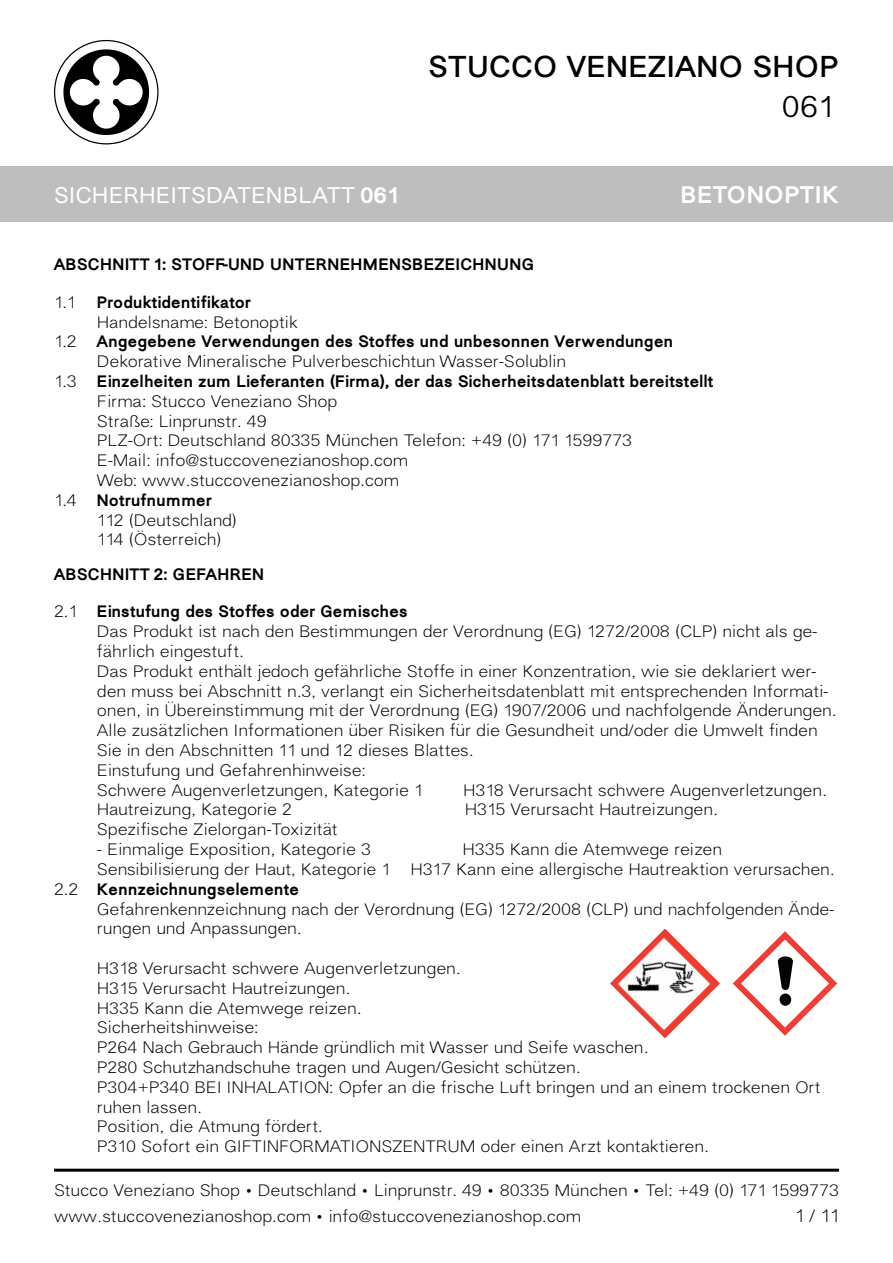
<style>
.page{position:relative;width:893px;height:1263px;background:#fff}
.page>*{position:absolute;margin:0;border:0;box-sizing:border-box;transform-origin:0 0}
.t1{font:700 30px "Atto";color:#000}
.t2{font:30px "Atto";color:#000}
.t3{font:800 24px "Atto";color:#fff}
.t4{font:500 22.5px "Atto";color:#fff}
.t5{font:300 18px "Atto";color:#000}
.t6{font:300 16.5px/19.8px "Atto";color:#000}
.t7{font:800 16.5px "Atto";color:#000}
.s1{font-weight:800}
</style>
<div class="page">
<div style="left:0;top:166px;width:893px;height:56px;background:#bfbebe"></div>
<svg style="left:54px;top:40px;width:105px;height:104px"></svg>
<hr style="left:54px;top:1169px;width:785px;height:3px;background:#000">
<img style="left:610px;top:929px;width:110px;height:109px">
<svg style="left:733px;top:931px;width:104px;height:105px"></svg>
<h1 class="t1" style="left:428px;top:48px;width:412px">STUCCO VENEZIANO SHOP</h1>
<h1 class="t2" style="left:782px;top:88px;width:53px">061</h1>
<h3 class="t4" style="left:54px;top:181px;width:346px">SICHERHEITSDATENBLATT <span class="s1">061</span></h3>
<h2 class="t3" style="left:680px;top:178px;width:160px">BETONOPTIK</h2>
<p class="t7" style="left:54px;top:253px;width:482px">ABSCHNITT 1: STOFF-UND UNTERNEHMENSBEZEICHNUNG</p>
<p class="t6" style="left:54px;top:292px;width:23px">1.1</p>
<p class="t6" style="left:54px;top:332px;width:24px">1.2</p>
<p class="t6" style="left:54px;top:371px;width:24px">1.3</p>
<p class="t6" style="left:54px;top:490px;width:24px">1.4</p>
<p class="t7" style="left:97px;top:291px;width:155px">Produktidentifikator</p>
<p class="t6" style="left:97px;top:312px;width:202px">Handelsname: Betonoptik</p>
<p class="t7" style="left:97px;top:330px;width:578px">Angegebene Verwendungen des Stoffes und unbesonnen Verwendungen</p>
<p class="t6" style="left:97px;top:352px;width:471px">Dekorative Mineralische Pulverbeschichtun Wasser-Solublin</p>
<p class="t7" style="left:97px;top:370px;width:618px">Einzelheiten zum Lieferanten (Firma), der das Sicherheitsdatenblatt bereitstellt</p>
<p class="t6" style="left:97px;top:391px;width:242px">Firma: Stucco Veneziano Shop</p>
<p class="t6" style="left:97px;top:411px;width:171px">Straße: Linprunstr. 49</p>
<p class="t6" style="left:97px;top:431px;width:537px">PLZ-Ort: Deutschland 80335 München Telefon: +49 (0) 171 1599773</p>
<p class="t6" style="left:97px;top:451px;width:313px">E-Mail: info@stuccovenezianoshop.com</p>
<p class="t6" style="left:97px;top:470px;width:304px">Web: www.stuccovenezianoshop.com</p>
<p class="t7" style="left:97px;top:489px;width:116px">Notrufnummer</p>
<p class="t6" style="left:97px;top:510px;width:141px">112 (Deutschland)</p>
<p class="t6" style="left:97px;top:530px;width:126px">114 (Österreich)</p>
<p class="t7" style="left:54px;top:563px;width:212px">ABSCHNITT 2: GEFAHREN</p>
<p class="t6" style="left:54px;top:602px;width:24px">2.1</p>
<p class="t6" style="left:54px;top:879px;width:26px">2.2</p>
<p class="t7" style="left:97px;top:600px;width:312px">Einstufung des Stoffes oder Gemisches</p>
<p class="t6" style="left:97px;top:622px;width:722px">Das Produkt ist nach den Bestimmungen der Verordnung (EG) 1272/2008 (CLP) nicht als ge&shy;fährlich eingestuft.</p>
<p class="t6" style="left:97px;top:661px;width:741px">Das Produkt enthält jedoch gefährliche Stoffe in einer Konzentration, wie sie deklariert wer&shy;den muss bei Abschnitt n.3, verlangt ein Sicherheitsdatenblatt mit entsprechenden Informati&shy;onen, in Übereinstimmung mit der Verordnung (EG) 1907/2006 und nachfolgende Änderungen.<br>Alle zusätzlichen Informationen über Risiken für die Gesundheit und/oder die Umwelt finden Sie in den Abschnitten 11 und 12 dieses Blattes.</p>
<p class="t6" style="left:97px;top:760px;width:270px">Einstufung und Gefahrenhinweise:</p>
<p class="t6" style="left:97px;top:780px;width:327px">Schwere Augenverletzungen, Kategorie 1</p>
<p class="t6" style="left:463px;top:780px;width:365px">H318 Verursacht schwere Augenverletzungen.</p>
<p class="t6" style="left:97px;top:800px;width:197px">Hautreizung, Kategorie 2</p>
<p class="t6" style="left:465px;top:800px;width:255px">H315 Verursacht Hautreizungen.</p>
<p class="t6" style="left:97px;top:820px;width:242px">Spezifische Zielorgan-Toxizität</p>
<p class="t6" style="left:97px;top:839px;width:276px">- Einmalige Exposition, Kategorie 3</p>
<p class="t6" style="left:463px;top:839px;width:261px">H335 Kann die Atemwege reizen</p>
<p class="t6" style="left:97px;top:859px;width:739px">Sensibilisierung der Haut, Kategorie 1 H317 Kann eine allergische Hautreaktion verursachen.</p>
<p class="t7" style="left:97px;top:877px;width:204px">Kennzeichnungselemente</p>
<p class="t6" style="left:97px;top:899px;width:739px">Gefahrenkennzeichnung nach der Verordnung (EG) 1272/2008 (CLP) und nachfolgenden Ände&shy;rungen und Anpassungen.</p>
<p class="t6" style="left:97px;top:958px;width:365px">H318 Verursacht schwere Augenverletzungen.</p>
<p class="t6" style="left:97px;top:978px;width:255px">H315 Verursacht Hautreizungen.</p>
<p class="t6" style="left:97px;top:998px;width:266px">H335 Kann die Atemwege reizen.</p>
<p class="t6" style="left:97px;top:1018px;width:163px">Sicherheitshinweise:</p>
<p class="t6" style="left:97px;top:1037px;width:553px">P264 Nach Gebrauch Hände gründlich mit Wasser und Seife waschen.</p>
<p class="t6" style="left:97px;top:1057px;width:485px">P280 Schutzhandschuhe tragen und Augen/Gesicht schützen.</p>
<p class="t6" style="left:97px;top:1077px;width:725px">P304+P340 BEI INHALATION: Opfer an die frische Luft bringen und an einem trockenen Ort ruhen lassen.</p>
<p class="t6" style="left:97px;top:1117px;width:227px">Position, die Atmung fördert.</p>
<p class="t6" style="left:97px;top:1136px;width:613px">P310 Sofort ein GIFTINFORMATIONSZENTRUM oder einen Arzt kontaktieren.</p>
<p class="t6" style="left:54px;top:1181px;width:786px">Stucco Veneziano Shop • Deutschland • Linprunstr. 49 • 80335 München • Tel: +49 (0) 171 1599773</p>
<p class="t6" style="left:54px;top:1207px;width:528px">www.stuccovenezianoshop.com • info@stuccovenezianoshop.com</p>
<p class="t5" style="left:795px;top:1204px;width:46px">1 / 11</p>
</div>
